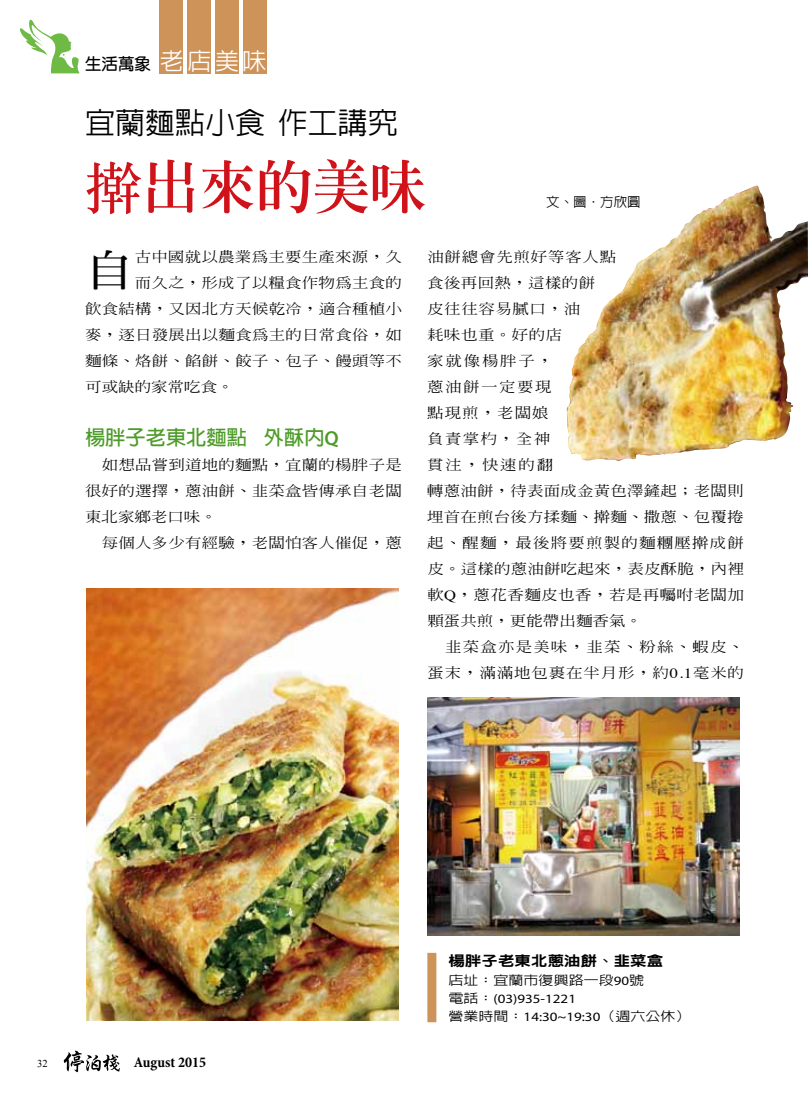
<style>
.page{position:relative;width:808px;height:1106px;background:#fff}
.page>*{position:absolute;margin:0;border:0;box-sizing:border-box;transform-origin:0 0}
.t1{font:800 57px "AR Ming B5";color:#d0121b}
.t2{font:700 42.15px "AR Ming B5";color:#000;scale:1.18 1}
.t3{font:500 30px "AR Hei B5";color:#000}
.t4{font:700 20.25px "AR Hei B5";color:#4d9b28}
.t5{font:700 16.5px "AR Yuan B5";color:#000}
.t6{font:700 condensed 15px "Minion Pro";color:#000}
.t7{font:500 14.1px/26.1px "AR Ming B5";letter-spacing:.01em;color:#000;text-align:justify;scale:1.18 1}
.t8{font:500 14.1px/26.1px "AR Ming B5";letter-spacing:.05em;color:#000;text-align:right;scale:1.18 1}
.t9{font:800 14.1px "AR Hei B5";color:#000;scale:1.18 1}
.t10{font:500 13.5px "AR Hei B5";color:#000}
.t11{font:500 12.75px "AR Hei B5";color:#000;scale:1.18 1}
.t12{font:12.75px "Myriad Pro";color:#000;scale:1.18 1}
.t13{font:10.5px "Times New Roman";color:#000}
.s1{font-family:"AR Hei B5";font-weight:500;font-size:24px;color:#fff}
.s2{font-family:"ST Songti SC Bold";font-weight:400}
.s3{font-family:"Myriad Pro";font-weight:600}
.s4{font-family:"AR Ming B5 HK"}
.s5{font-family:"Times";font-weight:400}
.s6{font-family:"Myriad Pro";font-weight:400}
.s7{font-family:"AR Hei B5";font-weight:500}
</style>
<div class="page">
<svg style="left:64px;top:1050px;width:56px;height:22px"></svg>
<div style="left:159px;top:0;width:24px;height:73px;background:#cd9359"></div>
<div style="left:187px;top:0;width:24px;height:73px;background:#cd9359"></div>
<div style="left:215px;top:0;width:24px;height:73px;background:#cd9359"></div>
<div style="left:243px;top:0;width:24px;height:73px;background:#cd9359"></div>
<svg style="left:20px;top:19px;width:60px;height:54px"></svg>
<div style="left:427px;top:952px;width:9px;height:70px;background:#cd9359"></div>
<img style="left:567px;top:188px;width:196px;height:273px">
<img style="left:86px;top:588px;width:313px;height:432px">
<img style="left:427px;top:697px;width:313px;height:238px">
<p class="t5" style="left:85px;top:56px;width:183px">生活萬象<span class="s1">老店美味</span></p>
<h3 class="t3" style="left:85px;top:108px;width:314px">宜蘭麵點小食作工講究</h3>
<h1 class="t1" style="left:85px;top:158px;width:343px"><span class="s2">擀</span>出來的美味</h1>
<p class="t10" style="left:546px;top:195px;width:96px">文、圖．方欣圓</p>
<h2 class="t2" style="left:85px;top:248px;width:44px">自</h2>
<p class="t7" style="left:135px;top:243px;width:228px">古中國就以農業為主要生產來源，久</p>
<p class="t7" style="left:135px;top:269px;width:228px">而久之，形成了以糧食作物為主食的</p>
<p class="t7" style="left:85px;top:295px;width:270px">飲食結構，又因北方天候乾冷，適合種植小</p>
<p class="t7" style="left:85px;top:321px;width:270px">麥，逐日發展出以麵食為主的日常食俗，如</p>
<p class="t7" style="left:85px;top:347px;width:270px">麵條、烙餅、餡餅、餃子、包子、饅頭等不</p>
<p class="t7" style="left:85px;top:373px;width:127px">可或缺的家常吃食。</p>
<h3 class="t4" style="left:85px;top:427px;width:255px">楊胖子老東北麵點 外酥內<span class="s3">Q</span></h3>
<p class="t7" style="left:85px;top:451px;width:270px;text-indent:17px">如想品嘗到道地的麵點，宜蘭的楊胖子是很好的選擇，蔥油餅、韭菜盒皆傳承自老闆東北家鄉老口味。</p>
<p class="t7" style="left:102px;top:529px;width:256px">每個人多少有經驗，老闆怕客人催促，蔥</p>
<p class="t7" style="left:427px;top:243px;width:270px;text-align:left">油餅總會先煎好等客人點<br>食後再回熱，這樣的餅<br>皮往往容易膩口，油<br>耗味也重。好的店<br>家就像楊胖子，<br>蔥油餅一定要現<br>點現煎，老闆娘<br>負責掌杓，全神<br>貫注，快速的翻<br>轉蔥油餅，待表面成金黃色澤鏟起；老闆則埋首在煎台後方揉麵、<span class="s4">擀</span>麵、撒蔥、包覆捲起、醒麵，最後將要煎製的麵糰壓<span class="s4">擀</span>成餅皮。這樣的蔥油餅吃起來，表皮酥脆，內裡軟<span class="s5">Q</span>，蔥花香麵皮也香，若是再囑咐老闆加顆蛋共煎，更能帶出麵香氣。</p>
<p class="t8" style="left:428px;top:634px;width:270px">韭菜盒亦是美味，韭菜、粉絲、蝦皮、蛋末，滿滿地包裹在半月形，約<span class="s5">0.1</span>毫米的</p>
<p class="t13" style="left:37px;top:1056px;width:12px">32</p>
<p class="t6" style="left:134px;top:1052px;width:74px">August 2015</p>
<p class="t9" style="left:449px;top:954px;width:183px">楊胖子老東北蔥油餅、韭菜盒</p>
<p class="t11" style="left:449px;top:973px;width:167px">店址：宜蘭市復興路一段<span class="s6">90</span>號</p>
<p class="t12" style="left:449px;top:990px;width:109px"><span class="s7">電話：</span>(03)935-1221</p>
<p class="t11" style="left:449px;top:1009px;width:206px">營業時間：<span class="s6">14:30~19:30</span>（週六公休）</p>
</div>
